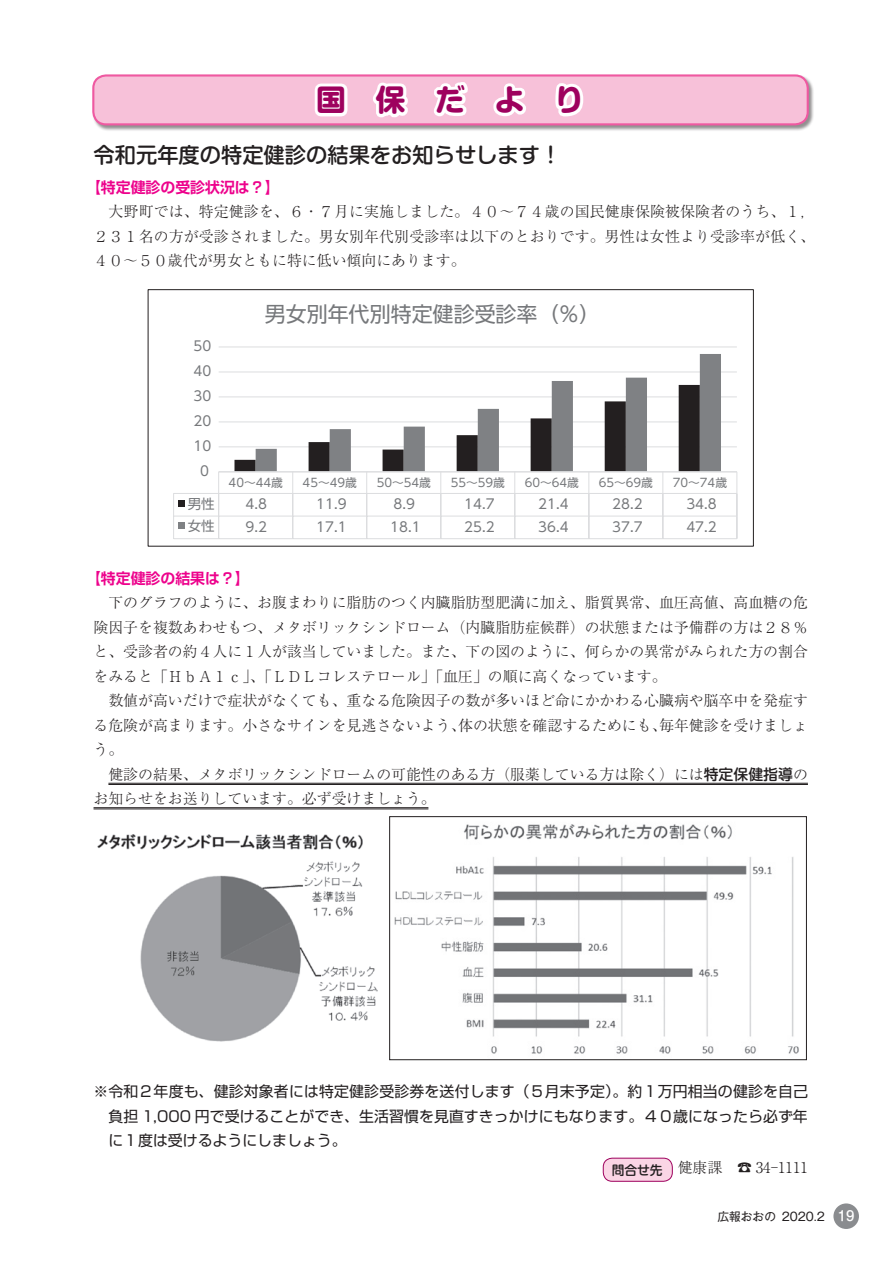
<style>
.page{position:relative;width:893px;height:1263px;background:#fff}
.page>*{position:absolute;margin:0;border:0;box-sizing:border-box;transform-origin:0 0}
.t1{font:700 29.7px "Shin M Go Pro";color:#9e015e}
.本文{font:500 21.3px "Shin M Go Pro";color:#231f20}
.t2{font:21px "UD Shin Go Pro";color:#76787b}
.本文-2{font:300 14.85px/24.5px "Ryumin Pro";color:#231f20;text-align:justify}
.本文-3{font:14.85px/24.5px "Shin Go Pro";letter-spacing:.005em;color:#231f20;text-align:justify}
.本文-4{font:700 14.85px "Shin Go Pro De";color:#ed028c}
.t3{font:13.5px "UD Shin Go Pro";color:#76787b}
.t4{font:500 12.75px "Shin M Go Pro";color:#231f20}
.t5{font:11.7px "UD Shin Go Pro";color:#76787b}
.t6{font:11.7px "Gothic MB101 Pro";color:#231f20}
.s1{font-family:"Shin M Go Pro";font-weight:500}
.s2{font-family:"Shin M Go Pro";font-weight:500;font-size:13.35px;color:#fff}
</style>
<div class="page">
<div style="left:92px;top:75px;width:723px;height:56px;background:#231f20;opacity:.5"></div>
<div style="left:93px;top:75px;width:715px;height:49px;background:#f7c1d9;border-radius:13px"></div>
<svg style="left:314px;top:83px;width:34px;height:34px"></svg>
<svg style="left:373px;top:82px;width:35px;height:36px"></svg>
<svg style="left:434px;top:82px;width:34px;height:35px"></svg>
<svg style="left:493px;top:83px;width:33px;height:33px"></svg>
<svg style="left:555px;top:83px;width:29px;height:34px"></svg>
<div style="left:92px;top:74px;width:717px;height:51px;border:2px solid #ef59a1;border-radius:13px"></div>
<hr style="left:108px;top:783px;width:700px;height:1px;background:#231f20">
<hr style="left:108px;top:784px;width:700px;height:1px;background:#231f20">
<hr style="left:94px;top:807px;width:334px;height:1px;background:#231f20">
<hr style="left:94px;top:809px;width:334px;height:1px;background:#231f20">
<hr style="left:219px;top:447px;width:518px;height:1px;background:#dcdddf">
<hr style="left:219px;top:422px;width:518px;height:1px;background:#dcdddf">
<hr style="left:219px;top:397px;width:518px;height:1px;background:#dcdddf">
<hr style="left:219px;top:372px;width:518px;height:1px;background:#dcdddf">
<hr style="left:219px;top:347px;width:518px;height:1px;background:#dcdddf">
<svg style="left:256px;top:354px;width:465px;height:118px"></svg>
<hr style="left:219px;top:472px;width:518px;height:1px;background:#dcdddf">
<hr style="left:174px;top:493px;width:563px;height:1px;background:#dcdddf">
<div style="left:178px;top:500px;width:7px;height:7px;background:#231f20"></div>
<hr style="left:174px;top:516px;width:563px;height:1px;background:#dcdddf">
<svg style="left:173px;top:493px;width:1px;height:46px"></svg>
<hr style="left:174px;top:538px;width:563px;height:1px;background:#dcdddf">
<svg style="left:218px;top:472px;width:1px;height:66px"></svg>
<svg style="left:234px;top:385px;width:466px;height:153px"></svg>
<svg style="left:737px;top:472px;width:1px;height:67px"></svg>
<div style="left:178px;top:522px;width:7px;height:7px;background:#7f8184"></div>
<div style="left:148px;top:289px;width:606px;height:257px;border:1px solid #231f20"></div>
<img style="left:97px;top:834px;width:281px;height:208px">
<img style="left:394px;top:824px;width:405px;height:230px">
<div style="left:389px;top:816px;width:418px;height:244px;border:1px solid #231f20"></div>
<div style="left:603px;top:1158px;width:69px;height:23px;background:#fad5e5;border-radius:9px"></div>
<div style="left:603px;top:1158px;width:70px;height:24px;border:1px solid #9e015e;border-radius:9px"></div>
<div style="left:833px;top:1203px;width:26px;height:26px;background:#8a8c8f;border-radius:50%"></div>
<p class="t1" style="left:316px;top:76px;width:269px">国　保　だ　よ　り</p>
<p class="本文" style="left:94px;top:138px;width:469px">令和元年度の特定健診の結果をお知らせします！</p>
<p class="本文-4" style="left:86px;top:175px;width:195px">【特定健診の受診状況は？】</p>
<p class="本文-2" style="left:94px;top:198px;width:723px">　大野町では、特定健診を、６・７月に実施しました。４０～７４歳の国民健康保険被保険者のうち、１，２３１名の方が受診されました。男女別年代別受診率は以下のとおりです。男性は女性より受診率が低く、４０～５０歳代が男女ともに特に低い傾向にあります。</p>
<p class="t3" style="left:194px;top:335px;width:19px">50</p>
<p class="t3" style="left:194px;top:360px;width:19px">40</p>
<p class="t3" style="left:194px;top:385px;width:19px">30</p>
<p class="t3" style="left:194px;top:410px;width:19px">20</p>
<p class="t3" style="left:194px;top:435px;width:19px">10</p>
<p class="t3" style="left:200px;top:460px;width:10px">0</p>
<p class="t2" style="left:265px;top:297px;width:337px">男女別年代別特定健診受診率（％）</p>
<p class="t5" style="left:229px;top:473px;width:56px">40～44歳</p>
<p class="t5" style="left:303px;top:473px;width:56px">45～49歳</p>
<p class="t5" style="left:377px;top:473px;width:56px">50～54歳</p>
<p class="t5" style="left:451px;top:473px;width:56px">55～59歳</p>
<p class="t5" style="left:525px;top:473px;width:56px">60～64歳</p>
<p class="t5" style="left:599px;top:473px;width:56px">65～69歳</p>
<p class="t5" style="left:673px;top:473px;width:56px">70～74歳</p>
<p class="t3" style="left:188px;top:493px;width:28px">男性</p>
<p class="t3" style="left:246px;top:493px;width:23px">4.8</p>
<p class="t3" style="left:316px;top:493px;width:32px">11.9</p>
<p class="t3" style="left:394px;top:493px;width:23px">8.9</p>
<p class="t3" style="left:464px;top:493px;width:32px">14.7</p>
<p class="t3" style="left:538px;top:493px;width:32px">21.4</p>
<p class="t3" style="left:612px;top:493px;width:32px">28.2</p>
<p class="t3" style="left:686px;top:493px;width:32px">34.8</p>
<p class="t3" style="left:188px;top:515px;width:28px">女性</p>
<p class="t3" style="left:246px;top:516px;width:23px">9.2</p>
<p class="t3" style="left:316px;top:516px;width:32px">17.1</p>
<p class="t3" style="left:390px;top:516px;width:32px">18.1</p>
<p class="t3" style="left:464px;top:516px;width:32px">25.2</p>
<p class="t3" style="left:538px;top:516px;width:32px">36.4</p>
<p class="t3" style="left:612px;top:516px;width:32px">37.7</p>
<p class="t3" style="left:686px;top:516px;width:32px">47.2</p>
<p class="本文-4" style="left:86px;top:566px;width:165px">【特定健診の結果は？】</p>
<p class="本文-2" style="left:94px;top:589px;width:716px">　下のグラフのように、お腹まわりに脂肪のつく内臓脂肪型肥満に加え、脂質異常、血圧高値、高血糖の危険因子を複数あわせもつ、メタボリックシンドローム（内臓脂肪症候群）の状態または予備群の方は２８％と、受診者の約４人に１人が該当していました。また、下の図のように、何らかの異常がみられた方の割合をみると「ＨｂＡ１ｃ」、「ＬＤＬコレステロール」「血圧」の順に高くなっています。</p>
<p class="本文-2" style="left:94px;top:687px;width:716px">　数値が高いだけで症状がなくても、重なる危険因子の数が多いほど命にかかわる心臓病や脳卒中を発症する危険が高まります。小さなサインを見逃さないよう、体の状態を確認するためにも、毎年健診を受けましょう。</p>
<p class="本文-2" style="left:94px;top:761px;width:716px;text-indent:15px">健診の結果、メタボリックシンドロームの可能性のある方（服薬している方は除く）には<span class="s1">特定保健指導</span>のお知らせをお送りしています。必ず受けましょう。</p>
<p class="本文-3" style="left:108px;top:1078px;width:701px;text-indent:-15px">※令和２年度も、健診対象者には特定健診受診券を送付します（５月末予定）。約１万円相当の健診を自己負担 1,000 円で受けることができ、生活習慣を見直すきっかけにもなります。４０歳になったら必ず年に１度は受けるようにしましょう。</p>
<p class="t4" style="left:612px;top:1159px;width:53px">問合せ先</p>
<p class="本文-2" style="left:678px;top:1154px;width:132px">健康課　☎ ３４－１１１１</p>
<p class="t6" style="left:717px;top:1206px;width:139px">広報おおの 2020.2 <span class="s2">19</span></p>
</div>
